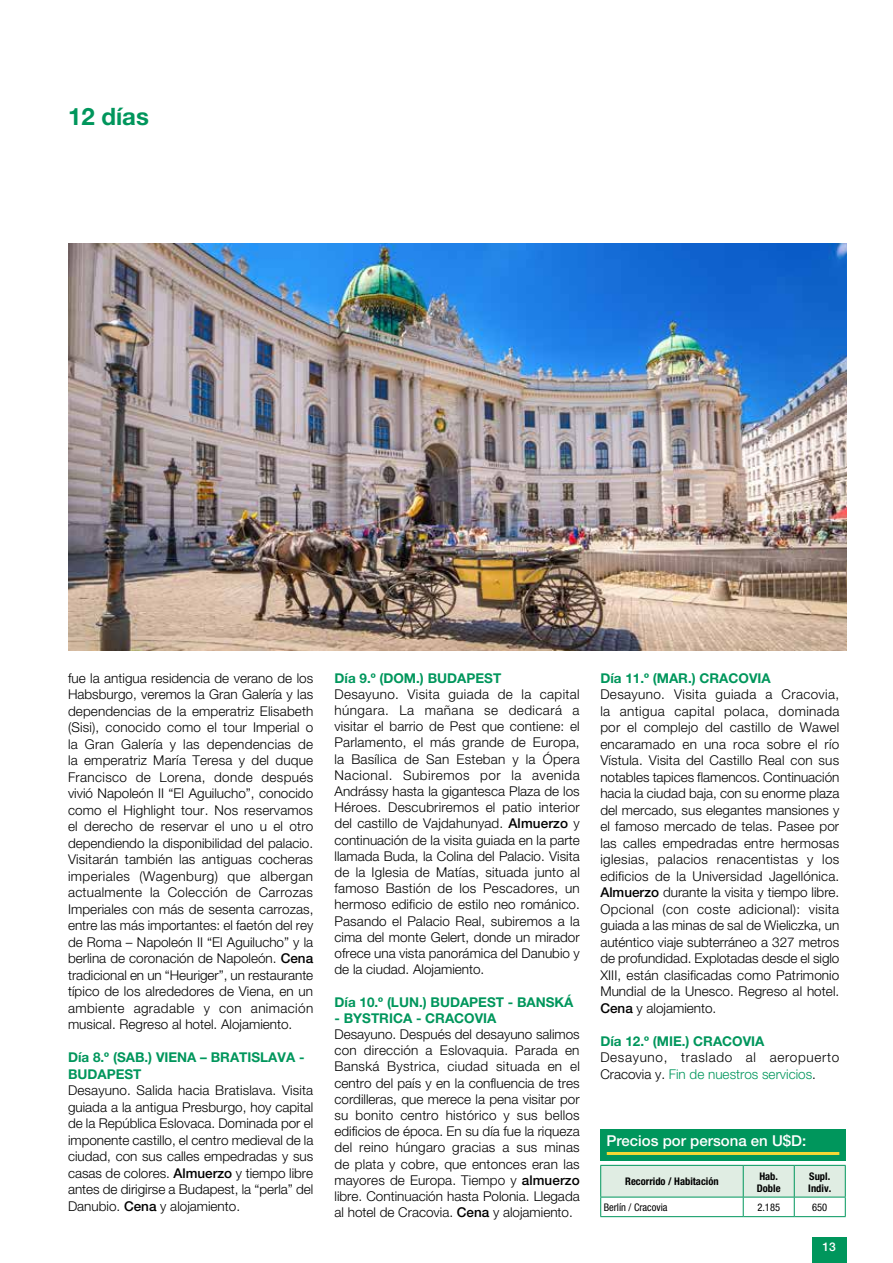
<style>
.page{position:relative;width:893px;height:1263px;background:#fff}
.page>*{position:absolute;margin:0;border:0;box-sizing:border-box;transform-origin:0 0}
.t1{font:700 24px "Helvetica Neue LT Std";color:#00965c}
.t2{font:500 15px "Helvetica Neue LT Std";color:#fff}
.t3{font:300 13.5px/16.5px "Helvetica Neue LT Std";color:#000;text-align:justify}
.t4{font:700 13.5px/16.5px "Helvetica Neue LT Std";color:#00965c}
.t5{font:500 12px "Helvetica Neue LT Std";color:#fff}
.t6{font:700 condensed 10.5px/12px "Helvetica Neue LT Std";color:#000}
.t7{font:condensed 10.5px "Helvetica Neue LT Std";color:#000}
.s1{font-weight:500}
.s2{color:#00965c}
</style>
<div class="page">
<div style="left:812px;top:1237px;width:34px;height:26px;background:#00965c"></div>
<div style="left:600px;top:1129px;width:246px;height:32px;background:#00965c"></div>
<hr style="left:607px;top:1152px;width:232px;height:3px;background:#f5d835">
<svg style="left:600px;top:1165px;width:246px;height:51px"></svg>
<hr style="left:600px;top:1216px;width:143px;height:1px;background:#00965c">
<hr style="left:743px;top:1216px;width:51px;height:1px;background:#00965c">
<hr style="left:794px;top:1216px;width:52px;height:1px;background:#00965c">
<img style="left:68px;top:244px;width:778px;height:407px">
<h1 class="t1" style="left:68px;top:102px;width:82px">12 días</h1>
<p class="t3" style="left:68px;top:669px;width:247px">fue la antigua residencia de verano de los Habsburgo, veremos la Gran Galería y las dependencias de la emperatriz Elisabeth (Sisi), conocido como el tour Imperial o la Gran Galería y las dependencias de la emperatriz María Teresa y del duque Francisco de Lorena, donde después vivió Napoleón II “El Aguilucho”, conocido como el Highlight tour. Nos reservamos el derecho de reservar el uno u el otro dependiendo la disponibilidad del palacio.<br>Visitarán también las antiguas cocheras imperiales (Wagenburg) que albergan actualmente la Colección de Carrozas Imperiales con más de sesenta carrozas, entre las más importantes: el faetón del rey de Roma – Napoleón II “El Aguilucho” y la berlina de coronación de Napoleón. <span class="s1">Cena </span>tradicional en un “Heuriger”, un restaurante típico de los alrededores de Viena, en un ambiente agradable y con animación musical. Regreso al hotel. Alojamiento.</p>
<p class="t4" style="left:68px;top:1049px;width:238px">Día 8.º (SAB.) VIENA – BRATISLAVA -<br>BUDAPEST</p>
<p class="t3" style="left:68px;top:1082px;width:247px">Desayuno. Salida hacia Bratislava. Visita guiada a la antigua Presburgo, hoy capital de la República Eslovaca. Dominada por el imponente castillo, el centro medieval de la ciudad, con sus calles empedradas y sus casas de colores. <span class="s1">Almuerzo</span> y tiempo libre antes de dirigirse a Budapest, la “perla” del Danubio. <span class="s1">Cena</span> y alojamiento.</p>
<p class="t4" style="left:335px;top:669px;width:168px">Día 9.º (DOM.) BUDAPEST</p>
<p class="t3" style="left:335px;top:685px;width:247px">Desayuno. Visita guiada de la capital húngara. La mañana se dedicará a visitar el barrio de Pest que contiene: el Parlamento, el más grande de Europa, la Basílica de San Esteban y la Ópera Nacional. Subiremos por la avenida Andrássy hasta la gigantesca Plaza de los Héroes. Descubriremos el patio interior del castillo de Vajdahunyad. <span class="s1">Almuerzo</span> y continuación de la visita guiada en la parte llamada Buda, la Colina del Palacio. Visita de la Iglesia de Matías, situada junto al famoso Bastión de los Pescadores, un hermoso edificio de estilo neo románico.<br>Pasando el Palacio Real, subiremos a la cima del monte Gelert, donde un mirador ofrece una vista panorámica del Danubio y de la ciudad. Alojamiento.</p>
<p class="t4" style="left:335px;top:993px;width:241px">Día 10.º (LUN.) BUDAPEST - BANSKÁ</p>
<p class="t4" style="left:335px;top:1009px;width:163px">- BYSTRICA - CRACOVIA</p>
<p class="t3" style="left:335px;top:1026px;width:247px">Desayuno. Después del desayuno salimos con dirección a Eslovaquia. Parada en Banská Bystrica, ciudad situada en el centro del país y en la confluencia de tres cordilleras, que merece la pena visitar por su bonito centro histórico y sus bellos edificios de época. En su día fue la riqueza del reino húngaro gracias a sus minas de plata y cobre, que entonces eran las mayores de Europa. Tiempo y <span class="s1">almuerzo </span>libre. Continuación hasta Polonia. Llegada al hotel de Cracovia. <span class="s1">Cena</span> y alojamiento.</p>
<p class="t4" style="left:600px;top:669px;width:172px">Día 11.º (MAR.) CRACOVIA</p>
<p class="t3" style="left:600px;top:686px;width:241px">Desayuno. Visita guiada a Cracovia, la antigua capital polaca, dominada por el complejo del castillo de Wawel encaramado en una roca sobre el río Vístula. Visita del Castillo Real con sus notables tapices flamencos. Continuación hacia la ciudad baja, con su enorme plaza del mercado, sus elegantes mansiones y el famoso mercado de telas. Pasee por las calles empedradas entre hermosas iglesias, palacios renacentistas y los edificios de la Universidad Jagellónica.<br><span class="s1">Almuerzo</span> durante la visita y tiempo libre.<br>Opcional (con coste adicional): visita guiada a las minas de sal de Wieliczka, un auténtico viaje subterráneo a 327 metros de profundidad. Explotadas desde el siglo XIII, están clasificadas como Patrimonio Mundial de la Unesco. Regreso al hotel.<br><span class="s1">Cena</span> y alojamiento.</p>
<p class="t4" style="left:600px;top:1032px;width:166px">Día 12.º (MIE.) CRACOVIA</p>
<p class="t3" style="left:600px;top:1049px;width:240px">Desayuno, traslado al aeropuerto<br>Cracovia y. <span class="s2">Fin de nuestros servicios</span>.</p>
<p class="t2" style="left:606px;top:1132px;width:201px">Precios por persona en U$D:</p>
<p class="t6" style="left:625px;top:1175px;width:95px">Recorrido / Habitación</p>
<p class="t6" style="left:757px;top:1170px;width:25px">Hab.<br>Doble</p>
<p class="t6" style="left:808px;top:1170px;width:24px">Supl.<br>Indiv.</p>
<p class="t7" style="left:604px;top:1201px;width:65px">Berlín / Cracovia</p>
<p class="t7" style="left:757px;top:1201px;width:24px">2.185</p>
<p class="t7" style="left:812px;top:1201px;width:17px">650</p>
<p class="t5" style="left:822px;top:1239px;width:15px">13</p>
</div>
